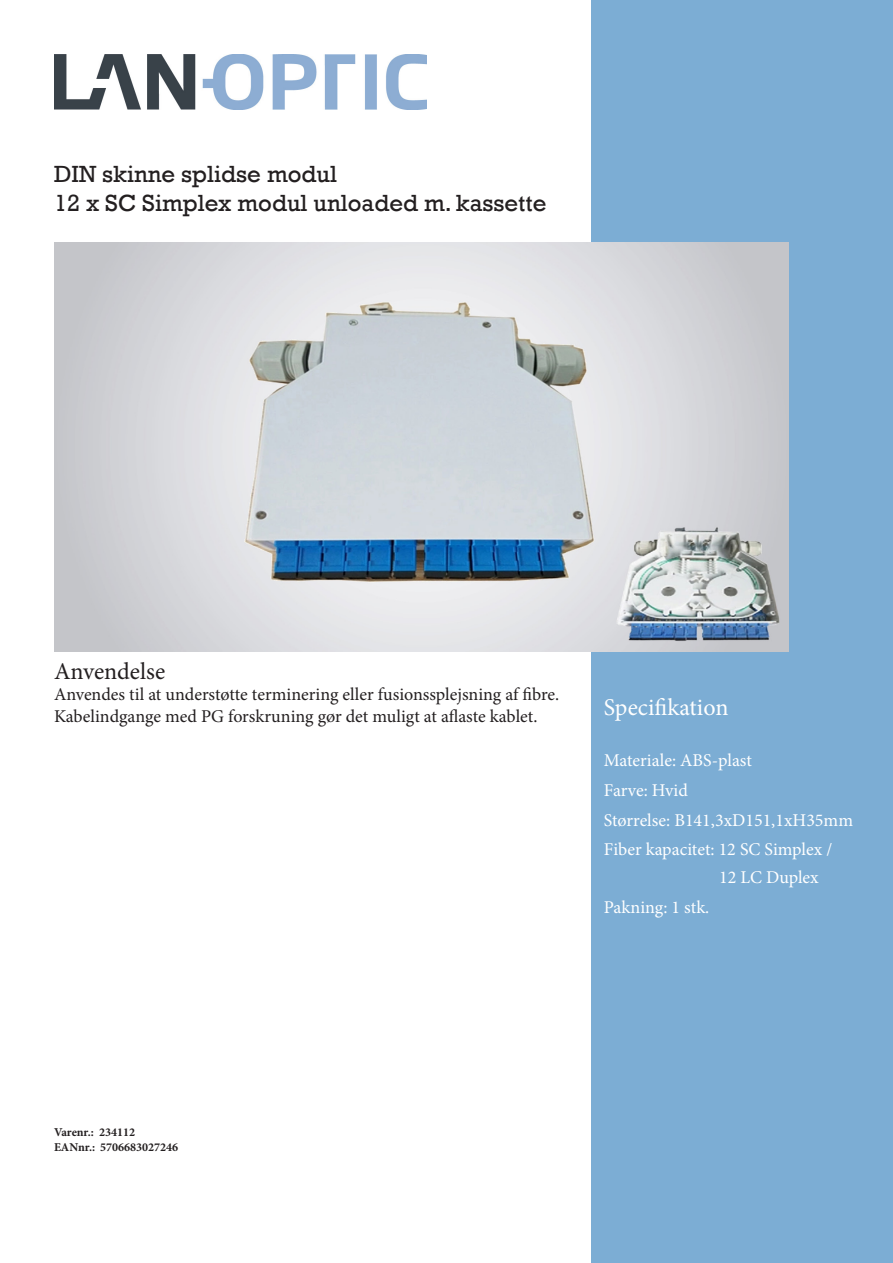
<style>
.page{position:relative;width:893px;height:1263px;background:#fff}
.page>*{position:absolute;margin:0;border:0;box-sizing:border-box;transform-origin:0 0}
.t1{font:24px "Rockwell";color:#231f20}
.t2{font:24px "Minion Pro";color:#fff}
.t3{font:24px "Minion Pro";letter-spacing:-.005em;color:#231f20}
.t4{font:18px "Minion Pro";letter-spacing:-.005em;color:#231f20}
.t5{font:18px "Minion Pro";color:#fff}
.t6{font:700 12px "Minion Pro";color:#231f20}
</style>
<div class="page">
<img style="left:54px;top:54px;width:372px;height:55px">
<div style="left:591px;top:0;width:302px;height:1263px;background:#7cadd4"></div>
<img style="left:54px;top:242px;width:734px;height:409px">
<p class="t1" style="left:54px;top:161px;width:285px">DIN skinne splidse modul</p>
<p class="t1" style="left:54px;top:189px;width:494px">12 x SC Simplex modul unloaded m. kassette</p>
<p class="t3" style="left:54px;top:655px;width:113px">Anvendelse</p>
<p class="t4" style="left:54px;top:682px;width:507px">Anvendes til at understøtte terminering eller fusionssplejsning af fibre.</p>
<p class="t4" style="left:54px;top:704px;width:485px">Kabelindgange med PG forskruning gør det muligt at aflaste kablet.</p>
<p class="t2" style="left:604px;top:691px;width:126px">Specifikation</p>
<p class="t5" style="left:604px;top:749px;width:150px">Materiale: ABS-plast</p>
<p class="t5" style="left:604px;top:779px;width:86px">Farve: Hvid</p>
<p class="t5" style="left:604px;top:809px;width:251px">Størrelse: B141,3xD151,1xH35mm</p>
<p class="t5" style="left:604px;top:837px;width:230px">Fiber kapacitet: 12 SC Simplex /</p>
<p class="t5" style="left:719px;top:866px;width:101px">12 LC Duplex</p>
<p class="t5" style="left:604px;top:896px;width:107px">Pakning: 1 stk.</p>
<p class="t6" style="left:54px;top:1124px;width:82px">Varenr.: 234112</p>
<p class="t6" style="left:54px;top:1138px;width:126px">EANnr.: 5706683027246</p>
</div>
